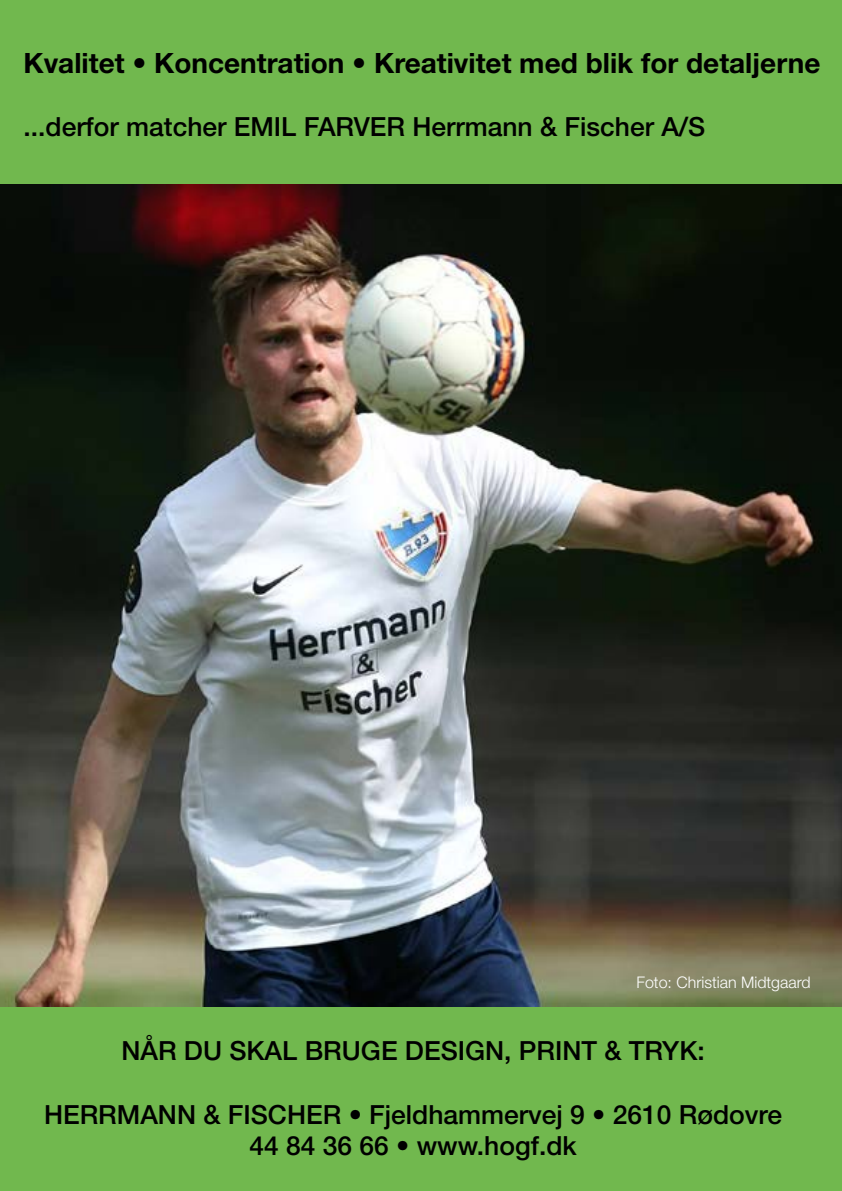
<style>
.page{position:relative;width:842px;height:1191px;background:#71b84e}
.page>*{position:absolute;margin:0;border:0;box-sizing:border-box;transform-origin:0 0}
.t1{font:700 28px "Helvetica Neue";color:#000}
.t2{font:500 26.4px/31.6px "Helvetica Neue";color:#000;text-align:center}
.t3{font:300 16px "Helvetica Neue";color:#fff}
</style>
<div class="page">
<img style="left:0;top:184px;width:842px;height:822px">
<p class="t1" style="left:24px;top:46px;width:798px">Kvalitet • Koncentration • Kreativitet med blik for detaljerne</p>
<p class="t2" style="left:24px;top:111px;width:683px">...derfor matcher EMIL FARVER Herrmann &amp; Fischer A/S</p>
<p class="t3" style="left:636px;top:972px;width:176px">Foto: Christian Midtgaard</p>
<p class="t2" style="left:121px;top:1034px;width:585px">NÅR DU SKAL BRUGE DESIGN, PRINT &amp; TRYK:</p>
<p class="t2" style="left:44px;top:1098px;width:740px">HERRMANN &amp; FISCHER • Fjeldhammervej 9 • 2610 Rødovre<br>44 84 36 66 • www.hogf.dk</p>
</div>
